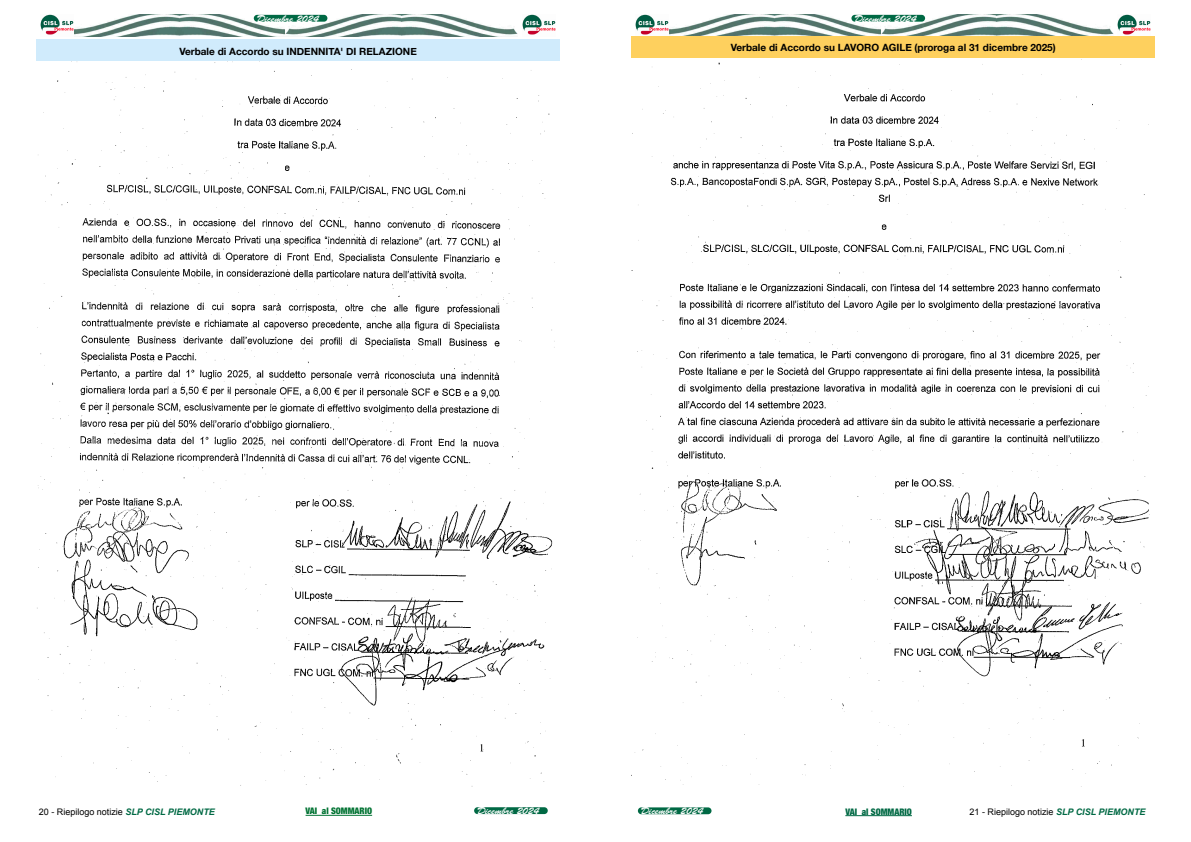
<style>
.page{position:relative;width:1191px;height:842px;background:#fff}
.page>*{position:absolute;margin:0;border:0;box-sizing:border-box;transform-origin:0 0}
.t1{font:700 10px "Helvetica Neue";color:#000}
.t2{font:10px "Brush Script Std";color:#fff}
.t3{font:9px "Arial";color:#000}
.t4{font:900 condensed 9px "Helvetica Neue";color:#027333}
.t5{font:900 condensed 9px "Helvetica Neue";color:#006944}
.s1{font-weight:700;font-style:italic;color:#006944}
</style>
<div class="page">
<img style="left:668px;top:15px;width:213px;height:21px">
<img style="left:636px;top:15px;width:32px;height:20px">
<img style="left:1117px;top:15px;width:33px;height:20px">
<img style="left:881px;top:15px;width:232px;height:21px">
<img style="left:73px;top:15px;width:213px;height:21px">
<img style="left:41px;top:15px;width:32px;height:20px">
<img style="left:522px;top:15px;width:33px;height:20px">
<img style="left:286px;top:15px;width:232px;height:21px">
<hr style="left:305px;top:815px;width:67px;height:1px;background:#027333">
<hr style="left:845px;top:815px;width:67px;height:1px;background:#006944">
<div style="left:254px;top:15px;width:73px;height:7px;background:#006944;border-radius:3px"></div>
<div style="left:474px;top:807px;width:74px;height:7px;background:#006944;border-radius:3px"></div>
<div style="left:851px;top:15px;width:74px;height:7px;background:#006944;border-radius:3px"></div>
<div style="left:638px;top:807px;width:73px;height:7px;background:#006944;border-radius:3px"></div>
<img style="left:37px;top:61px;width:518px;height:726px">
<img style="left:632px;top:57px;width:523px;height:730px">
<div style="left:36px;top:40px;width:524px;height:21px;background:#d0ebfc"></div>
<div style="left:631px;top:36px;width:524px;height:21px;background:#fed05e"></div>
<p class="t2" style="left:257px;top:13px;width:64px">Dicembre 2024</p>
<p class="t2" style="left:854px;top:13px;width:64px">Dicembre 2024</p>
<p class="t1" style="left:179px;top:44px;width:239px">Verbale di Accordo su INDENNITA' DI RELAZIONE</p>
<p class="t1" style="left:730px;top:40px;width:326px">Verbale di Accordo su LAVORO AGILE (proroga al 31 dicembre 2025)</p>
<p class="t2" style="left:477px;top:805px;width:64px">Dicembre 2024</p>
<p class="t2" style="left:641px;top:805px;width:64px">Dicembre 2024</p>
<p class="t3" style="left:39px;top:806px;width:178px">20 - Riepilogo notizie <span class="s1">SLP CISL PIEMONTE</span></p>
<p class="t4" style="left:305px;top:804px;width:68px">VAI al SOMMARIO</p>
<p class="t5" style="left:845px;top:804px;width:68px">VAI al SOMMARIO</p>
<p class="t3" style="left:969px;top:806px;width:178px">21 - Riepilogo notizie <span class="s1">SLP CISL PIEMONTE</span></p>
</div>
